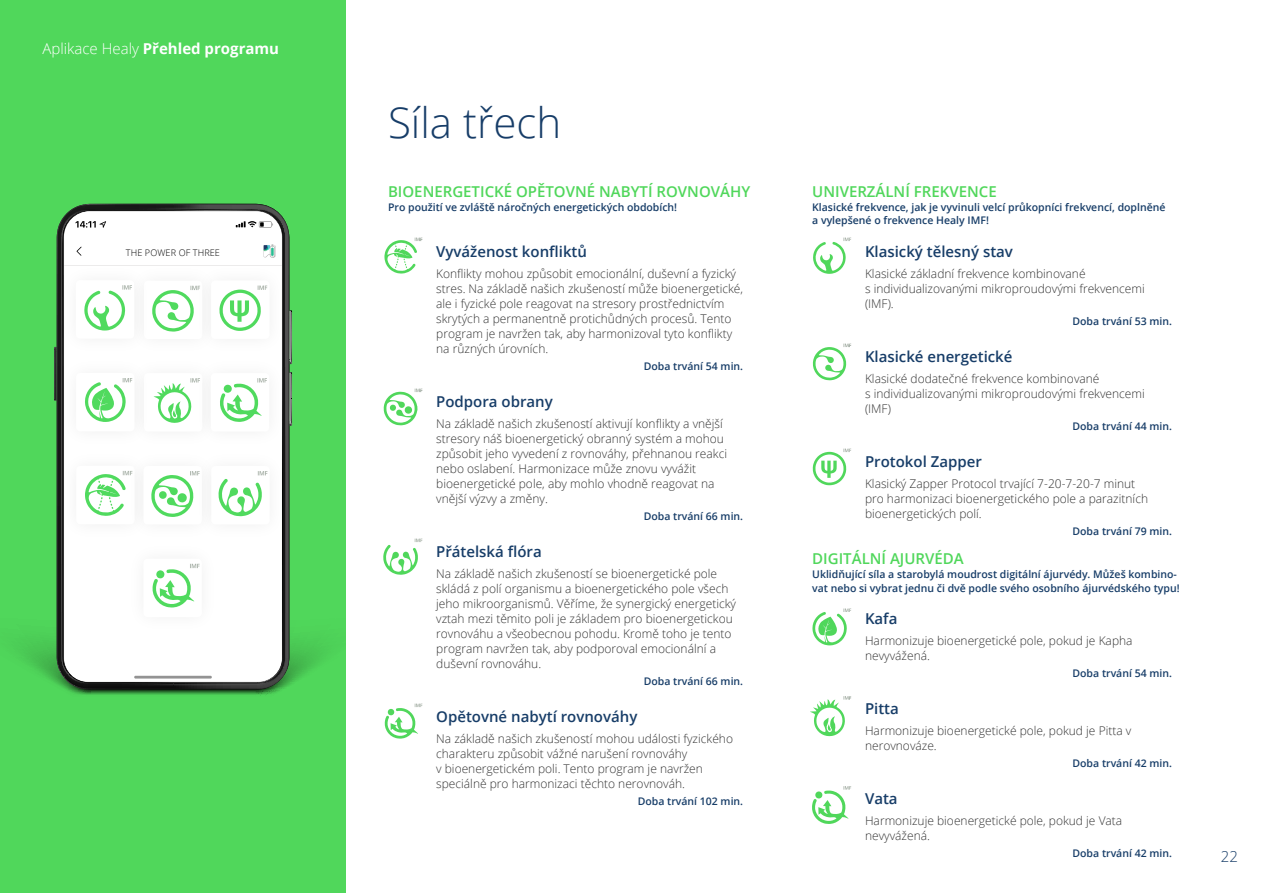
<style>
.page{position:relative;width:1263px;height:893px;background:#fff}
.page>*{position:absolute;margin:0;border:0;box-sizing:border-box;transform-origin:0 0}
.B_Ü1{font:300 42px "Open Sans";color:#173d68}
.Program_Block{font:600 15px "Open Sans";color:#173d68}
.t1{font:600 15px "Open Sans";color:#50d75b}
.t2{font:700 15px "Open Sans";color:#fff}
.t3{font:300 15px "Open Sans";color:#173d68}
.Program_Block-2{font:300 12px/15px "Open Sans";color:#333}
.Program_Block-3{font:600 10.5px/13.5px "Open Sans";color:#173d68}
.t4{font:300 9.15px "Open Sans";letter-spacing:.01em;color:#000}
.s1{font-weight:300}
</style>
<div class="page">
<div style="left:0;top:0;width:345px;height:893px;background:#50d75b"></div>
<svg style="left:16px;top:603px;width:310px;height:93px"></svg>
<svg style="left:57px;top:204px;width:232px;height:485px;background:#2e3d2f"></svg>
<div style="left:64px;top:211px;width:218px;height:471px;background:#fff;border-radius:25px"></div>
<svg style="left:77px;top:247px;width:5px;height:9px"></svg>
<svg style="left:76px;top:221px;width:30px;height:7px"></svg>
<svg style="left:236px;top:221px;width:37px;height:7px"></svg>
<svg style="left:263px;top:245px;width:12px;height:12px"></svg>
<svg style="left:152px;top:564px;width:48px;height:43px"></svg>
<svg style="left:157px;top:290px;width:31px;height:42px"></svg>
<img style="left:54px;top:257px;width:103px;height:93px">
<div style="left:76px;top:280px;width:58px;height:59px;background:#fff;border-radius:4px"></div>
<svg style="left:84px;top:285px;width:48px;height:46px"></svg>
<img style="left:188px;top:258px;width:104px;height:92px">
<div style="left:211px;top:280px;width:58px;height:59px;background:#fff;border-radius:4px"></div>
<svg style="left:219px;top:286px;width:48px;height:45px"></svg>
<img style="left:56px;top:454px;width:8px;height:93px">
<svg style="left:85px;top:474px;width:36px;height:42px"></svg>
<img style="left:121px;top:471px;width:12px;height:38px">
<svg style="left:151px;top:475px;width:37px;height:42px"></svg>
<img style="left:188px;top:454px;width:102px;height:93px">
<div style="left:211px;top:466px;width:59px;height:58px;background:#fff;border-radius:4px"></div>
<svg style="left:218px;top:471px;width:49px;height:45px"></svg>
<hr style="left:134px;top:676px;width:78px;height:3px;background:#939393">
<svg style="left:157px;top:383px;width:31px;height:40px"></svg>
<img style="left:54px;top:350px;width:103px;height:104px">
<div style="left:76px;top:373px;width:59px;height:58px;background:#fff;border-radius:4px"></div>
<svg style="left:85px;top:378px;width:47px;height:44px"></svg>
<img style="left:188px;top:350px;width:104px;height:104px">
<div style="left:211px;top:373px;width:58px;height:59px;background:#fff;border-radius:4px"></div>
<svg style="left:220px;top:378px;width:47px;height:44px"></svg>
<svg style="left:384px;top:238px;width:38px;height:36px"></svg>
<svg style="left:384px;top:389px;width:38px;height:36px"></svg>
<svg style="left:383px;top:539px;width:39px;height:36px"></svg>
<svg style="left:384px;top:704px;width:38px;height:35px"></svg>
<svg style="left:813px;top:238px;width:38px;height:36px"></svg>
<svg style="left:812px;top:344px;width:39px;height:36px"></svg>
<svg style="left:812px;top:449px;width:39px;height:36px"></svg>
<svg style="left:812px;top:608px;width:39px;height:37px"></svg>
<svg style="left:810px;top:696px;width:41px;height:40px"></svg>
<svg style="left:812px;top:786px;width:39px;height:38px"></svg>
<p class="t2" style="left:43px;top:38px;width:238px"><span class="s1">Aplikace Healy</span> Přehled programu</p>
<p class="t4" style="left:126px;top:246px;width:96px">THE POWER OF THREE</p>
<p class="B_Ü1" style="left:388px;top:94px;width:175px">Síla třech</p>
<p class="t1" style="left:388px;top:181px;width:364px">BIOENERGETICKÉ OPĚTOVNÉ NABYTÍ ROVNOVÁHY</p>
<p class="Program_Block-3" style="left:388px;top:200px;width:291px">Pro použití ve zvláště náročných energetických obdobích!</p>
<p class="Program_Block" style="left:436px;top:241px;width:152px">Vyváženost konfliktů</p>
<p class="Program_Block-2" style="left:436px;top:265px;width:308px">Konflikty mohou způsobit emocionální, duševní a fyzický stres. Na základě našich zkušeností může bioenergetické, ale i fyzické pole reagovat na stresory prostřednictvím skrytých a permanentně protichůdných procesů. Tento program je navržen tak, aby harmonizoval tyto konflikty na různých úrovních.</p>
<p class="Program_Block-3" style="left:644px;top:359px;width:101px">Doba trvání 54 min.</p>
<p class="Program_Block" style="left:436px;top:391px;width:118px">Podpora obrany</p>
<p class="Program_Block-2" style="left:436px;top:415px;width:292px">Na základě našich zkušeností aktivují konflikty a vnější stresory náš bioenergetický obranný systém a mohou způsobit jeho vyvedení z rovnováhy, přehnanou reakci nebo oslabení. Harmonizace může znovu vyvážit bioenergetické pole, aby mohlo vhodně reagovat na vnější výzvy a změny.</p>
<p class="Program_Block-3" style="left:644px;top:509px;width:101px">Doba trvání 66 min.</p>
<p class="Program_Block" style="left:436px;top:541px;width:107px">Přátelská flóra</p>
<p class="Program_Block-2" style="left:436px;top:565px;width:301px">Na základě našich zkušeností se bioenergetické pole skládá z polí organismu a bioenergetického pole všech jeho mikroorganismů. Věříme, že synergický energetický vztah mezi těmito poli je základem pro bioenergetickou rovnováhu a všeobecnou pohodu. Kromě toho je tento program navržen tak, aby podporoval emocionální a duševní rovnováhu.</p>
<p class="Program_Block-3" style="left:644px;top:674px;width:101px">Doba trvání 66 min.</p>
<p class="Program_Block" style="left:436px;top:706px;width:203px">Opětovné nabytí rovnováhy</p>
<p class="Program_Block-2" style="left:436px;top:730px;width:298px">Na základě našich zkušeností mohou události fyzického charakteru způsobit vážné narušení rovnováhy<br>v bioenergetickém poli. Tento program je navržen speciálně pro harmonizaci těchto nerovnováh.</p>
<p class="Program_Block-3" style="left:638px;top:794px;width:107px">Doba trvání 102 min.</p>
<p class="t1" style="left:812px;top:181px;width:186px">UNIVERZÁLNÍ FREKVENCE</p>
<p class="Program_Block-3" style="left:812px;top:200px;width:355px">Klasické frekvence, jak je vyvinuli velcí průkopníci frekvencí, doplněné</p>
<p class="Program_Block-3" style="left:812px;top:213px;width:178px">a vylepšené o frekvence Healy IMF!</p>
<p class="Program_Block" style="left:865px;top:241px;width:149px">Klasický tělesný stav</p>
<p class="Program_Block-2" style="left:865px;top:265px;width:281px">Klasické základní frekvence kombinované<br>s individualizovanými mikroproudovými frekvencemi (IMF).</p>
<p class="Program_Block-3" style="left:1072px;top:314px;width:101px">Doba trvání 53 min.</p>
<p class="Program_Block" style="left:865px;top:346px;width:149px">Klasické energetické</p>
<p class="Program_Block-2" style="left:865px;top:370px;width:281px">Klasické dodatečné frekvence kombinované<br>s individualizovanými mikroproudovými frekvencemi (IMF)</p>
<p class="Program_Block-3" style="left:1072px;top:419px;width:101px">Doba trvání 44 min.</p>
<p class="Program_Block" style="left:865px;top:451px;width:118px">Protokol Zapper</p>
<p class="Program_Block-2" style="left:865px;top:475px;width:285px">Klasický Zapper Protocol trvající 7-20-7-20-7 minut pro harmonizaci bioenergetického pole a parazitních bioenergetických polí.</p>
<p class="Program_Block-3" style="left:1072px;top:524px;width:101px">Doba trvání 79 min.</p>
<p class="t1" style="left:812px;top:548px;width:153px">DIGITÁLNÍ AJURVÉDA</p>
<p class="Program_Block-3" style="left:812px;top:567px;width:369px">Uklidňující síla a starobylá moudrost digitální ájurvédy. Můžeš kombino&shy;vat nebo si vybrat jednu či dvě podle svého osobního ájurvédského typu!</p>
<p class="Program_Block" style="left:865px;top:608px;width:34px">Kafa</p>
<p class="Program_Block-2" style="left:865px;top:633px;width:269px">Harmonizuje bioenergetické pole, pokud je Kapha nevyvážená.</p>
<p class="Program_Block-3" style="left:1072px;top:666px;width:101px">Doba trvání 54 min.</p>
<p class="Program_Block" style="left:865px;top:698px;width:35px">Pitta</p>
<p class="Program_Block-2" style="left:865px;top:723px;width:268px">Harmonizuje bioenergetické pole, pokud je Pitta v nerovnováze.</p>
<p class="Program_Block-3" style="left:1072px;top:756px;width:101px">Doba trvání 42 min.</p>
<p class="Program_Block" style="left:865px;top:788px;width:34px">Vata</p>
<p class="Program_Block-2" style="left:865px;top:813px;width:259px">Harmonizuje bioenergetické pole, pokud je Vata nevyvážená.</p>
<p class="Program_Block-3" style="left:1072px;top:846px;width:101px">Doba trvání 42 min.</p>
<p class="t3" style="left:1221px;top:847px;width:19px">22</p>
</div>
